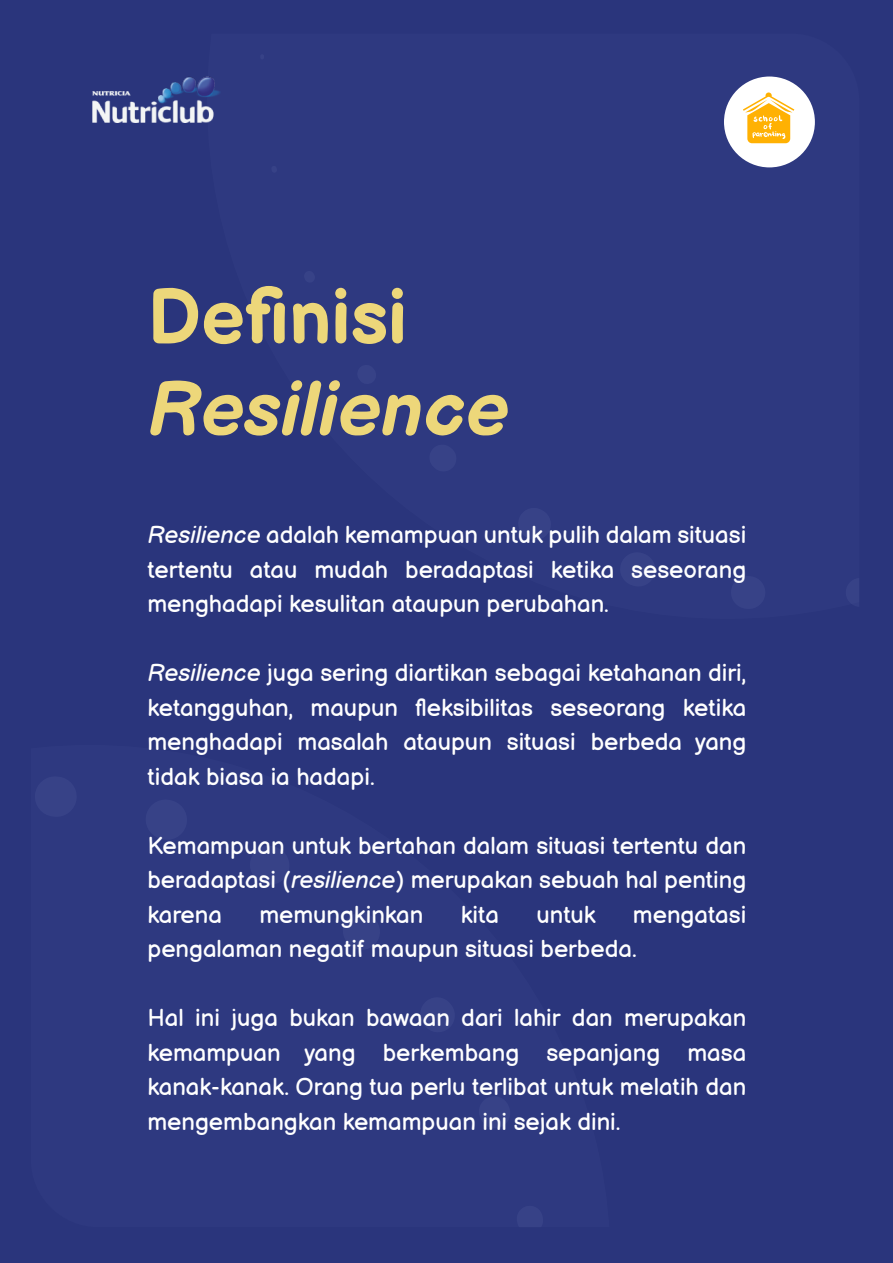
<style>
.page{position:relative;width:893px;height:1263px;background:#2a357c}
.page>*{position:absolute;margin:0;border:0;box-sizing:border-box;transform-origin:0 0}
.t1{font:italic 700 76.65px "Balsamiq Sans";color:#edd77a}
.t2{font:700 76.65px "Balsamiq Sans";color:#edd77a}
.t3{font:24px/34.5px "Balsamiq Sans";color:#fff;text-align:justify}
.s1{font-style:italic}
</style>
<div class="page">
<svg style="left:517px;top:1206px;width:26px;height:21px"></svg>
<svg style="left:479px;top:1096px;width:31px;height:32px"></svg>
<svg style="left:420px;top:998px;width:35px;height:34px"></svg>
<svg style="left:343px;top:913px;width:37px;height:36px"></svg>
<svg style="left:250px;top:846px;width:39px;height:38px"></svg>
<svg style="left:146px;top:800px;width:41px;height:40px"></svg>
<svg style="left:35px;top:777px;width:41px;height:40px"></svg>
<svg style="left:272px;top:166px;width:5px;height:6px"></svg>
<svg style="left:304px;top:271px;width:11px;height:11px"></svg>
<svg style="left:358px;top:365px;width:18px;height:19px"></svg>
<svg style="left:430px;top:445px;width:26px;height:26px"></svg>
<svg style="left:518px;top:508px;width:33px;height:32px"></svg>
<svg style="left:620px;top:553px;width:35px;height:33px"></svg>
<svg style="left:731px;top:576px;width:34px;height:33px"></svg>
<svg style="left:846px;top:578px;width:13px;height:26px"></svg>
<img style="left:92px;top:77px;width:128px;height:46px">
<div style="left:724px;top:77px;width:91px;height:90px;background:#fff;border-radius:50%"></div>
<svg style="left:743px;top:92px;width:51px;height:51px"></svg>
<h1 class="t2" style="left:147px;top:251px;width:261px">Definisi</h1>
<h1 class="t1" style="left:147px;top:343px;width:363px">Resilience</h1>
<p class="t3" style="left:147px;top:516px;width:600px"><span class="s1">Resilience</span> adalah kemampuan untuk pulih dalam situasi tertentu atau mudah beradaptasi ketika seseorang menghadapi kesulitan ataupun perubahan.</p>
<p class="t3" style="left:147px;top:654px;width:600px"><span class="s1">Resilience</span> juga sering diartikan sebagai ketahanan diri, ketangguhan, maupun fleksibilitas seseorang ketika menghadapi masalah ataupun situasi berbeda yang tidak biasa ia hadapi.</p>
<p class="t3" style="left:147px;top:827px;width:600px">Kemampuan untuk bertahan dalam situasi tertentu dan beradaptasi (<span class="s1">resilience</span>) merupakan sebuah hal penting karena</p>
<p class="t3" style="left:147px;top:896px;width:600px;text-indent:485px">mengatasi pengalaman negatif maupun situasi berbeda.</p>
<p class="t3" style="left:259px;top:896px;width:165px">memungkinkan</p>
<p class="t3" style="left:461px;top:896px;width:40px">kita</p>
<p class="t3" style="left:536px;top:896px;width:61px">untuk</p>
<p class="t3" style="left:147px;top:999px;width:600px">Hal ini juga bukan bawaan dari lahir dan merupakan kemampuan yang berkembang sepanjang masa kanak-kanak. Orang tua perlu terlibat untuk melatih dan mengembangkan kemampuan ini sejak dini.</p>
</div>
